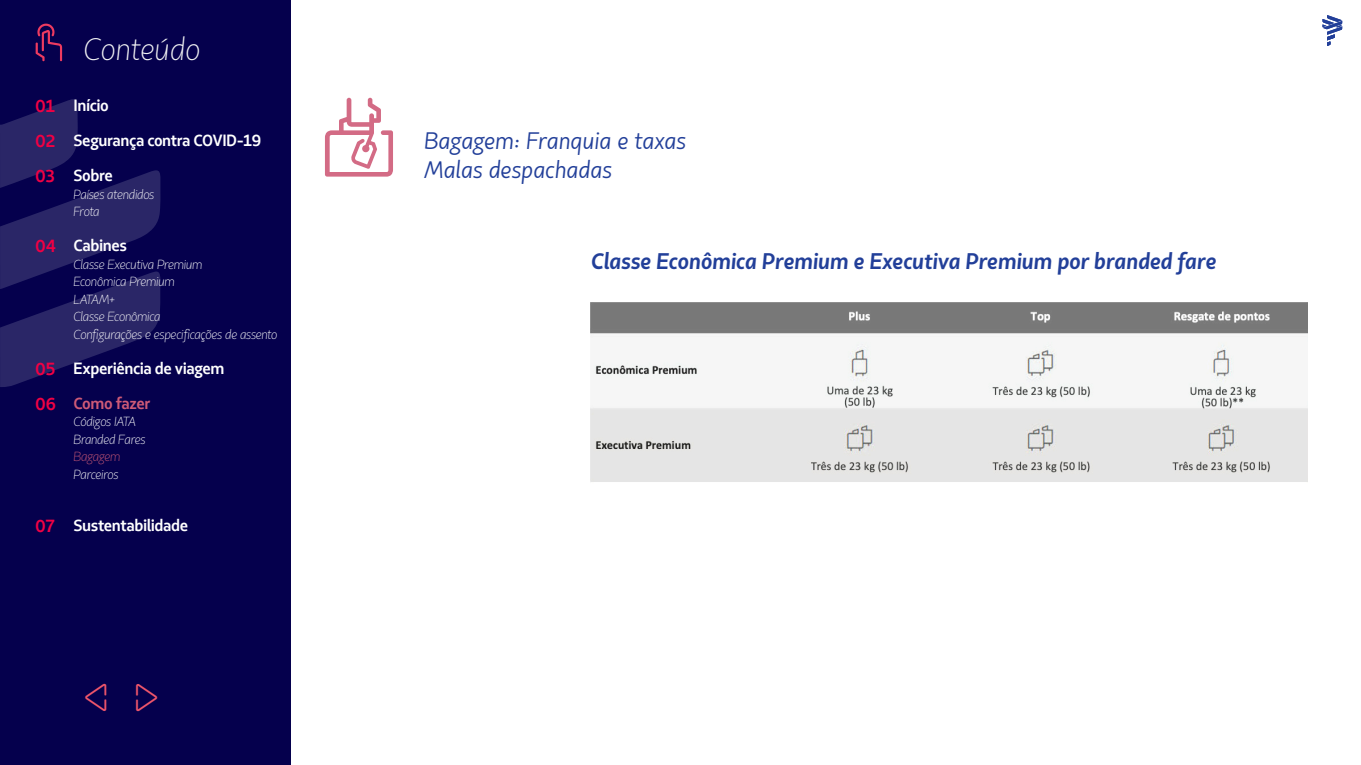
<style>
.page{position:relative;width:1361px;height:765px;background:#fff}
.page>*{position:absolute;margin:0;border:0;box-sizing:border-box;transform-origin:0 0}
.t1{font:italic 300 31.25px "Latam Sans";color:#f2f3f4}
.Titulo_parrafo{font:italic 23.75px/28.8px "Latam Sans";letter-spacing:-.01em;color:#223f99}
.Titulo_parrafo-2{font:italic 700 22.5px "Latam Sans";color:#223f99}
.Numeros_mernu_latera{font:700 17.5px "Latam Sans";letter-spacing:-.01em;color:#f00044}
.Menu_I_Capitulo{font:700 16.25px "Latam Sans";letter-spacing:-.025em;color:#fff}
.Menu_I_Capitulo-2{font:700 16.25px "Latam Sans";letter-spacing:-.03em;color:#ce5a77}
.Menu_I_Sección{font:italic 300 13.12px "Latam Sans";letter-spacing:-.025em;color:#fff}
.Menu_I_Sección-2{font:italic 300 13.12px "Latam Sans";letter-spacing:-.035em;color:#ce5a77}
</style>
<div class="page">
<div style="left:0;top:0;width:291px;height:765px;background:#05004d"></div>
<svg style="left:0;top:99px;width:161px;height:288px"></svg>
<svg style="left:1322px;top:15px;width:20px;height:31px"></svg>
<img style="left:591px;top:303px;width:716px;height:179px">
<p class="Numeros_mernu_latera" style="left:35px;top:95px;width:22px">01</p>
<p class="Numeros_mernu_latera" style="left:35px;top:130px;width:22px">02</p>
<p class="Numeros_mernu_latera" style="left:35px;top:165px;width:21px">03</p>
<p class="Numeros_mernu_latera" style="left:35px;top:235px;width:22px">04</p>
<p class="Numeros_mernu_latera" style="left:35px;top:358px;width:22px">05</p>
<p class="Numeros_mernu_latera" style="left:35px;top:393px;width:22px">06</p>
<p class="Numeros_mernu_latera" style="left:35px;top:515px;width:21px">07</p>
<p class="t1" style="left:84px;top:29px;width:119px">Conteúdo</p>
<p class="Menu_I_Capitulo" style="left:74px;top:96px;width:37px">Início</p>
<p class="Menu_I_Capitulo" style="left:74px;top:131px;width:189px">Segurança contra COVID-19</p>
<p class="Menu_I_Capitulo" style="left:74px;top:166px;width:41px">Sobre</p>
<p class="Menu_I_Sección" style="left:74px;top:186px;width:82px">Países atendidos</p>
<p class="Menu_I_Sección" style="left:74px;top:203px;width:28px">Frota</p>
<p class="Menu_I_Capitulo" style="left:74px;top:236px;width:55px">Cabines</p>
<p class="Menu_I_Sección" style="left:74px;top:256px;width:130px">Classe Executiva Premium</p>
<p class="Menu_I_Sección" style="left:74px;top:273px;width:103px">Econômica Premium</p>
<p class="Menu_I_Sección" style="left:74px;top:291px;width:44px">LATAM+</p>
<p class="Menu_I_Sección" style="left:74px;top:308px;width:89px">Classe Econômica</p>
<p class="Menu_I_Sección" style="left:74px;top:326px;width:205px">Configurações e especificações de assento</p>
<p class="Menu_I_Capitulo" style="left:74px;top:358px;width:152px">Experiência de viagem</p>
<p class="Menu_I_Capitulo-2" style="left:74px;top:393px;width:78px">Como fazer</p>
<p class="Menu_I_Sección" style="left:74px;top:413px;width:64px">Códigos IATA</p>
<p class="Menu_I_Sección" style="left:74px;top:431px;width:74px">Branded Fares</p>
<p class="Menu_I_Sección-2" style="left:74px;top:448px;width:48px">Bagagem</p>
<p class="Menu_I_Sección" style="left:74px;top:466px;width:47px">Parceiros</p>
<p class="Menu_I_Capitulo" style="left:74px;top:516px;width:116px">Sustentabilidade</p>
<p class="Titulo_parrafo" style="left:424px;top:127px;width:263px">Bagagem: Franquia e taxas<br>Malas despachadas</p>
<p class="Titulo_parrafo-2" style="left:591px;top:247px;width:627px">Classe Econômica Premium e Executiva Premium por branded fare</p>
</div>
